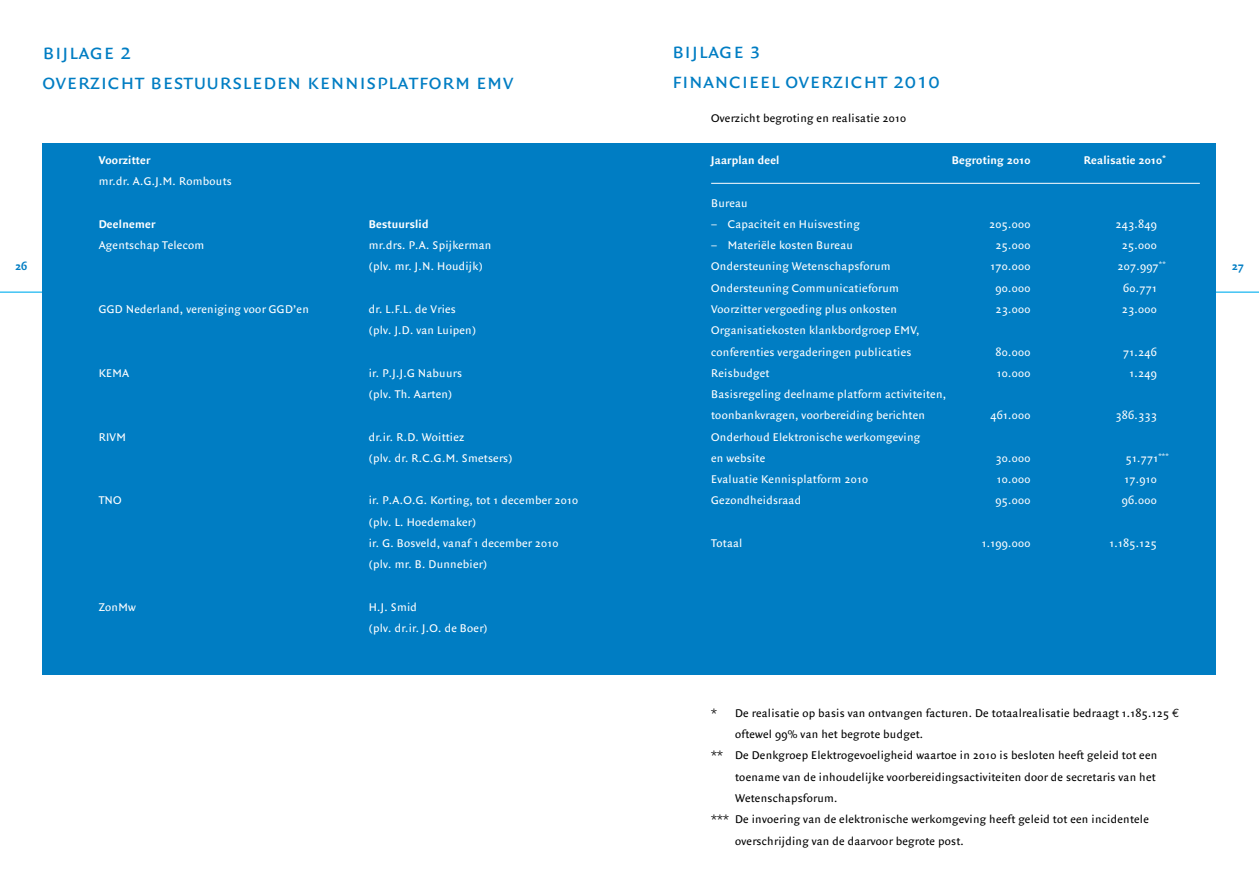
<style>
.page{position:relative;width:1259px;height:893px;background:#fff}
.page>*{position:absolute;margin:0;border:0;box-sizing:border-box;transform-origin:0 0}
.t1{font:22.5px/30px "Quadraat Sans Small Caps";letter-spacing:.025em;color:#007dc3}
.t2{font:12px/21.3px "Quadraat Sans";letter-spacing:.025em;color:#fff}
.t3{font:12px "Quadraat Sans";letter-spacing:.025em;color:#000}
.t4{font:700 12px "Quadraat Sans";letter-spacing:.025em;color:#fff}
.t5{font:700 12px "Quadraat Sans";color:#007dc3}
.s1{font-family:"Euro Mono"}
</style>
<div class="page">
<hr style="left:0;top:292px;width:82px;height:1px;background:#00aeef">
<hr style="left:1160px;top:292px;width:99px;height:1px;background:#00aeef">
<div style="left:43px;top:143px;width:1173px;height:531px;background:#007dc3"></div>
<hr style="left:711px;top:183px;width:488px;height:1px;background:#fff">
<h1 class="t1" style="left:43px;top:37px;width:472px">bijlage 2<br>overzicht bestuursleden kennisplatform emv</h1>
<h1 class="t1" style="left:672px;top:36px;width:269px">bijlage 3<br>financieel overzicht 2010</h1>
<p class="t3" style="left:711px;top:111px;width:196px">Overzicht begroting en realisatie 2010</p>
<p class="t4" style="left:711px;top:153px;width:70px">Jaarplan deel</p>
<p class="t4" style="left:951px;top:153px;width:80px">Begroting 2010</p>
<p class="t4" style="left:1084px;top:153px;width:83px">Realisatie 2010<sup>*</sup></p>
<p class="t2" style="left:711px;top:192px;width:38px">Bureau</p>
<p class="t2" style="left:711px;top:213px;width:150px">– Capaciteit en Huisvesting</p>
<p class="t2" style="left:989px;top:213px;width:43px">205.000</p>
<p class="t2" style="left:1115px;top:213px;width:43px">243.849</p>
<p class="t2" style="left:711px;top:235px;width:143px">– Materiële kosten Bureau</p>
<p class="t2" style="left:995px;top:235px;width:36px">25.000</p>
<p class="t2" style="left:1122px;top:235px;width:36px">25.000</p>
<p class="t2" style="left:711px;top:256px;width:181px">Ondersteuning Wetenschapsforum</p>
<p class="t2" style="left:990px;top:256px;width:41px">170.000</p>
<p class="t2" style="left:1117px;top:256px;width:50px">207.997<sup>**</sup></p>
<p class="t2" style="left:711px;top:277px;width:189px">Ondersteuning Communicatieforum</p>
<p class="t2" style="left:995px;top:277px;width:36px">90.000</p>
<p class="t2" style="left:1123px;top:277px;width:35px">60.771</p>
<p class="t2" style="left:711px;top:299px;width:187px">Voorzitter vergoeding plus onkosten</p>
<p class="t2" style="left:995px;top:299px;width:36px">23.000</p>
<p class="t2" style="left:1122px;top:299px;width:36px">23.000</p>
<p class="t2" style="left:711px;top:320px;width:210px">Organisatiekosten klankbordgroep EMV, conferenties vergaderingen publicaties</p>
<p class="t4" style="left:99px;top:153px;width:53px">Voorzitter</p>
<p class="t2" style="left:99px;top:171px;width:135px">mr.dr. A.G.J.M. Rombouts</p>
<p class="t4" style="left:99px;top:217px;width:58px">Deelnemer</p>
<p class="t4" style="left:369px;top:217px;width:61px">Bestuurslid</p>
<p class="t2" style="left:99px;top:235px;width:107px">Agentschap Telecom</p>
<p class="t2" style="left:369px;top:235px;width:124px">mr.drs. P.A. Spijkerman (plv. mr. J.N. Houdijk)</p>
<p class="t2" style="left:99px;top:299px;width:212px">GGD Nederland, vereniging voor GGD’en</p>
<p class="t2" style="left:369px;top:299px;width:109px">dr. L.F.L. de Vries (plv. J.D. van Luipen)</p>
<p class="t2" style="left:99px;top:362px;width:32px">KEMA</p>
<p class="t2" style="left:369px;top:362px;width:95px">ir. P.J.J.G Nabuurs (plv. Th. Aarten)</p>
<p class="t2" style="left:99px;top:426px;width:29px">RIVM</p>
<p class="t2" style="left:369px;top:426px;width:145px">dr.ir. R.D. Woittiez<br>(plv. dr. R.C.G.M. Smetsers)</p>
<p class="t2" style="left:99px;top:490px;width:24px">TNO</p>
<p class="t2" style="left:369px;top:490px;width:211px">ir. P.A.O.G. Korting, tot 1 december 2010 (plv. L. Hoedemaker)<br>ir. G. Bosveld, vanaf 1 december 2010 (plv. mr. B. Dunnebier)</p>
<p class="t2" style="left:99px;top:596px;width:39px">ZonMw</p>
<p class="t2" style="left:369px;top:596px;width:120px">H.J. Smid<br>(plv. dr.ir. J.O. de Boer)</p>
<p class="t5" style="left:15px;top:260px;width:13px">26</p>
<p class="t5" style="left:1231px;top:260px;width:13px">27</p>
<p class="t2" style="left:995px;top:341px;width:36px">80.000</p>
<p class="t2" style="left:1123px;top:341px;width:35px">71.246</p>
<p class="t2" style="left:711px;top:362px;width:60px">Reisbudget</p>
<p class="t2" style="left:997px;top:362px;width:35px">10.000</p>
<p class="t2" style="left:1129px;top:362px;width:29px">1.249</p>
<p class="t2" style="left:711px;top:384px;width:237px">Basisregeling deelname platform activiteiten, toonbankvragen, voorbereiding berichten</p>
<p class="t2" style="left:990px;top:405px;width:41px">461.000</p>
<p class="t2" style="left:1115px;top:405px;width:43px">386.333</p>
<p class="t2" style="left:711px;top:426px;width:210px">Onderhoud Elektronische werkomgeving en website</p>
<p class="t2" style="left:995px;top:447px;width:36px">30.000</p>
<p class="t2" style="left:1125px;top:447px;width:44px">51.771<sup>***</sup></p>
<p class="t2" style="left:711px;top:469px;width:158px">Evaluatie Kennisplatform 2010</p>
<p class="t2" style="left:997px;top:469px;width:35px">10.000</p>
<p class="t2" style="left:1124px;top:469px;width:34px">17.910</p>
<p class="t2" style="left:711px;top:490px;width:91px">Gezondheidsraad</p>
<p class="t2" style="left:995px;top:490px;width:36px">95.000</p>
<p class="t2" style="left:1122px;top:490px;width:36px">96.000</p>
<p class="t2" style="left:711px;top:532px;width:33px">Totaal</p>
<p class="t2" style="left:982px;top:532px;width:50px">1.199.000</p>
<p class="t2" style="left:1109px;top:532px;width:49px">1.185.125</p>
<p class="t3" style="left:711px;top:706px;width:470px">* De realisatie op basis van ontvangen facturen. De totaalrealisatie bedraagt 1.185.125 <span class="s1">€</span></p>
<p class="t3" style="left:735px;top:727px;width:190px">oftewel 99% van het begrote budget.</p>
<p class="t3" style="left:711px;top:749px;width:448px">** De Denkgroep Elektrogevoeligheid waartoe in 2010 is besloten heeft geleid tot een</p>
<p class="t3" style="left:735px;top:770px;width:422px">toename van de inhoudelijke voorbereidingsactiviteiten door de secretaris van het</p>
<p class="t3" style="left:735px;top:791px;width:104px">Wetenschapsforum.</p>
<p class="t3" style="left:711px;top:813px;width:439px">*** De invoering van de elektronische werkomgeving heeft geleid tot een incidentele</p>
<p class="t3" style="left:735px;top:834px;width:230px">overschrijding van de daarvoor begrote post.</p>
</div>
